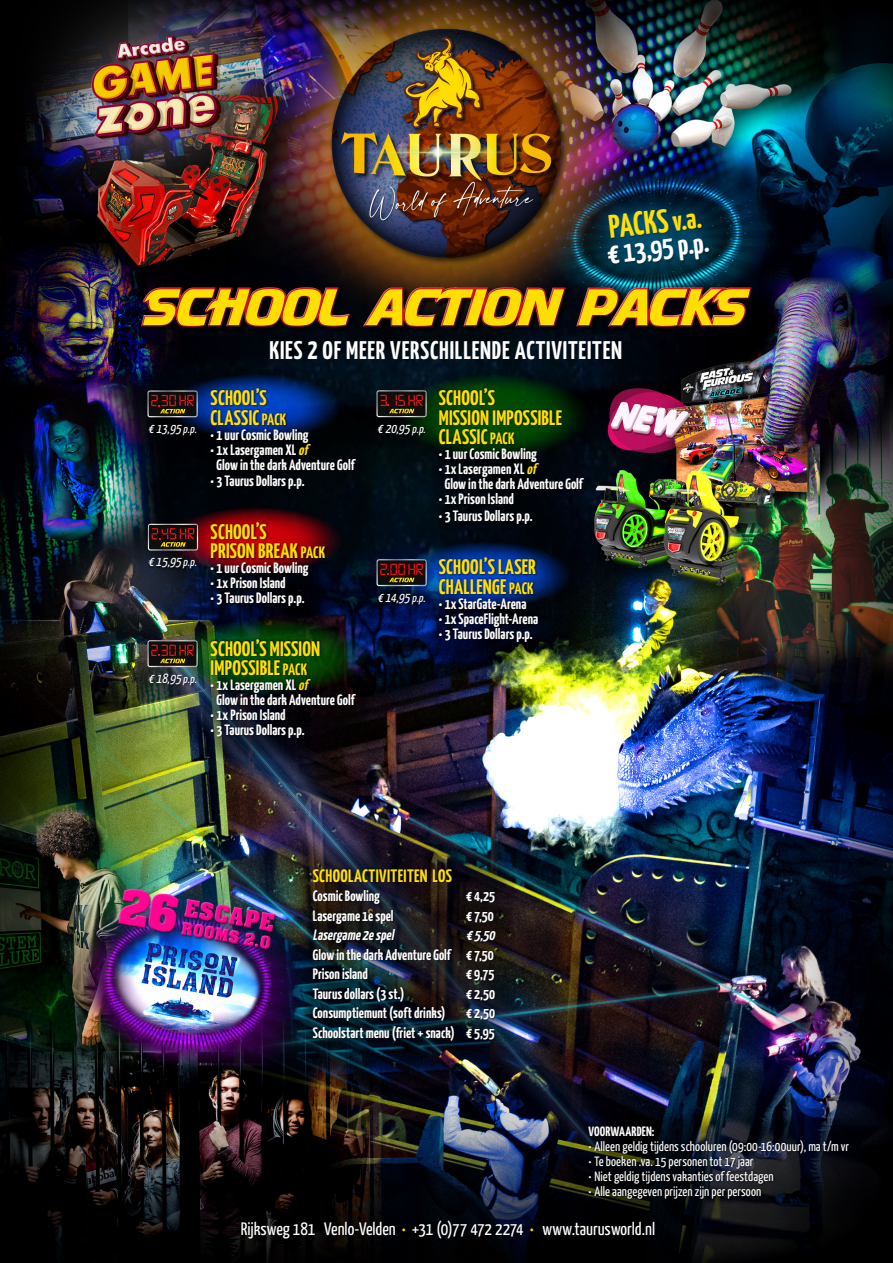
<style>
.page{position:relative;width:893px;height:1263px;background:#fff}
.page>*{position:absolute;margin:0;border:0;box-sizing:border-box;transform-origin:0 0}
.t1{font:700 32.7px "Yanone Kaffeesatz";color:#ffdf07}
.t2{font:700 29.25px "Yanone Kaffeesatz";color:#fff}
.t3{font:700 25.5px "Yanone Kaffeesatz";letter-spacing:.03em;color:#fff}
.t4{font:700 21px/19.5px "Yanone Kaffeesatz";letter-spacing:.01em;color:#ffdf07}
.t5{font:18px "Yanone Kaffeesatz";color:#fff}
.t6{font:700 18px "Yanone Kaffeesatz";letter-spacing:.02em;color:#ffdf07}
.t7{font:700 15px/19.5px "Yanone Kaffeesatz";color:#fff}
.t8{font:italic 700 15px "Yanone Kaffeesatz";color:#fff}
.t9{font:13.5px "Yanone Kaffeesatz";letter-spacing:.005em;color:#fff}
.t10{font:italic 13.5px "Yanone Kaffeesatz";color:#fff}
.t11{font:700 13.5px "Yanone Kaffeesatz";letter-spacing:.01em;color:#fff}
.s1{font-size:29.25px}
.s2{font-size:12px}
.s3{font-size:29.55px}
.s4{font-size:16.5px}
.s5{font-style:italic;color:#ffdf07}
.s6{color:#ffdf07}
</style>
<div class="page">
<img style="left:0;top:0;width:893px;height:1263px">
<svg style="left:200px;top:369px;width:176px;height:389px"></svg>
<svg style="left:590px;top:1113px;width:291px;height:111px;fill:#01050a"></svg>
<svg style="left:431px;top:369px;width:159px;height:290px;fill:#000910"></svg>
<img style="left:303px;top:845px;width:212px;height:212px">
<div style="left:240px;top:1219px;width:417px;height:21px;background:#000"></div>
<svg style="left:162px;top:504px;width:187px;height:73px"></svg>
<svg style="left:392px;top:539px;width:187px;height:73px"></svg>
<img style="left:162px;top:616px;width:212px;height:82px;border-radius:50%">
<svg style="left:392px;top:371px;width:204px;height:89px"></svg>
<svg style="left:162px;top:371px;width:187px;height:72px"></svg>
<div style="left:210px;top:388px;width:149px;height:103px;background:#000;opacity:.75"></div>
<div style="left:438px;top:388px;width:149px;height:138px;background:#000;opacity:.75"></div>
<div style="left:210px;top:521px;width:118px;height:87px;background:#000;opacity:.75"></div>
<div style="left:438px;top:556px;width:102px;height:87px;background:#000;opacity:.75"></div>
<div style="left:210px;top:638px;width:149px;height:102px;background:#000;opacity:.75"></div>
<div style="left:312px;top:867px;width:144px;height:176px;background:#000;opacity:.75"></div>
<div style="left:587px;top:1125px;width:265px;height:76px;background:#000;opacity:.75"></div>
<div style="left:465px;top:891px;width:33px;height:151px;background:#000;opacity:.75"></div>
<div style="left:142px;top:288px;width:615px;height:45px;background:#00040a"></div>
<img style="left:141px;top:183px;width:613px;height:102px">
<div style="left:141px;top:285px;width:613px;height:43px;background:#fff;opacity:.75"></div>
<div style="left:141px;top:287px;width:613px;height:42px;background:#000;opacity:.75"></div>
<svg style="left:147px;top:390px;width:51px;height:27px"></svg>
<svg style="left:376px;top:390px;width:51px;height:27px"></svg>
<svg style="left:148px;top:524px;width:50px;height:27px"></svg>
<svg style="left:376px;top:559px;width:51px;height:27px"></svg>
<svg style="left:147px;top:640px;width:51px;height:27px"></svg>
<div style="left:148px;top:424px;width:51px;height:13px;background:#000"></div>
<div style="left:148px;top:558px;width:50px;height:13px;background:#000;opacity:.75"></div>
<div style="left:148px;top:672px;width:50px;height:16px;background:#000;opacity:.75"></div>
<div style="left:377px;top:424px;width:51px;height:13px;background:#000;opacity:.75"></div>
<div style="left:377px;top:593px;width:51px;height:13px;background:#000;opacity:.75"></div>
<h1 class="t1" style="left:606px;top:207px;width:94px;rotate:-7deg">PACKS<span class="s1">v.a.</span></h1>
<h2 class="t2" style="left:605px;top:236px;width:103px;rotate:-7deg">€ 13,95 p.p.</h2>
<p class="t10" style="left:148px;top:420px;width:52px">€ 13,95 <span class="s2">p.p.</span></p>
<p class="t10" style="left:148px;top:553px;width:52px">€ 15,95 <span class="s2">p.p.</span></p>
<p class="t10" style="left:148px;top:670px;width:52px">€ 18,95 <span class="s2">p.p.</span></p>
<h3 class="t3" style="left:269px;top:334px;width:354px">KIES <span class="s3">2</span> OF MEER VERSCHILLENDE ACTIVITEITEN</h3>
<h3 class="t4" style="left:211px;top:388px;width:77px">SCHOOL’S<br>CLASSIC <span class="s4">PACK</span></h3>
<p class="t7" style="left:211px;top:425px;width:99px">• 1 uur Cosmic Bowling</p>
<p class="t7" style="left:216px;top:442px;width:140px;line-height:15px;text-indent:-6px">• 1x Lasergamen XL <span class="s5">of<br></span>Glow in the dark Adventure Golf</p>
<p class="t7" style="left:211px;top:471px;width:95px">• 3 Taurus Dollars p.p.</p>
<h3 class="t4" style="left:211px;top:521px;width:116px">SCHOOL’S<br>PRISON BREAK <span class="s4">PACK</span></h3>
<p class="t7" style="left:211px;top:558px;width:99px">• 1 uur Cosmic Bowling</p>
<p class="t7" style="left:211px;top:573px;width:77px">• 1x Prison Island</p>
<p class="t7" style="left:211px;top:588px;width:95px">• 3 Taurus Dollars p.p.</p>
<h3 class="t4" style="left:211px;top:638px;width:111px">SCHOOL’S MISSION<br>IMPOSSIBLE <span class="s4">PACK</span></h3>
<p class="t7" style="left:216px;top:677px;width:140px;line-height:15px;text-indent:-6px">• 1x Lasergamen XL <span class="s5">of<br></span>Glow in the dark Adventure Golf</p>
<p class="t7" style="left:211px;top:705px;width:77px">• 1x Prison Island</p>
<p class="t7" style="left:211px;top:720px;width:95px">• 3 Taurus Dollars p.p.</p>
<p class="t10" style="left:377px;top:420px;width:52px">€ 20,95 <span class="s2">p.p.</span></p>
<p class="t10" style="left:377px;top:589px;width:52px">€ 14,95 <span class="s2">p.p.</span></p>
<h3 class="t4" style="left:439px;top:388px;width:125px">SCHOOL’S<br>MISSION IMPOSSIBLE<br>CLASSIC <span class="s4">PACK</span></h3>
<p class="t7" style="left:439px;top:444px;width:99px">• 1 uur Cosmic Bowling</p>
<p class="t7" style="left:445px;top:461px;width:140px;line-height:15px;text-indent:-6px">• 1x Lasergamen XL <span class="s5">of<br></span>Glow in the dark Adventure Golf</p>
<p class="t7" style="left:439px;top:489px;width:77px">• 1x Prison Island</p>
<p class="t7" style="left:439px;top:506px;width:95px">• 3 Taurus Dollars p.p.</p>
<h3 class="t4" style="left:439px;top:557px;width:99px">SCHOOL’S LASER<br>CHALLENGE <span class="s4">PACK</span></h3>
<p class="t7" style="left:439px;top:593px;width:89px">• 1x StarGate-Arena</p>
<p class="t7" style="left:439px;top:608px;width:101px">• 1x SpaceFlight-Arena</p>
<p class="t7" style="left:439px;top:623px;width:95px">• 3 Taurus Dollars p.p.</p>
<p class="t6" style="left:313px;top:864px;width:141px">SCHOOLACTIVITEITEN LOS</p>
<p class="t7" style="left:313px;top:886px;width:82px">Cosmic Bowling<br>Lasergame 1e spel</p>
<p class="t8" style="left:313px;top:926px;width:86px">Lasergame2espel</p>
<p class="t7" style="left:313px;top:944px;width:144px">Glow in the dark Adventure Golf<br>Prison island<br>Taurus dollars (3 st.)<br>Consumptiemunt (soft drinks)<br>Schoolstart menu (friet + snack)</p>
<p class="t7" style="left:466px;top:886px;width:30px">€ 4,25 € 7,50</p>
<p class="t8" style="left:466px;top:926px;width:33px">€ 5,50</p>
<p class="t7" style="left:466px;top:944px;width:30px;text-align:justify">€ 7,50 € 9,75 € 2,50 € 2,50 € 5,95</p>
<p class="t11" style="left:589px;top:1123px;width:67px">VOORWAARDEN:</p>
<p class="t9" style="left:589px;top:1138px;width:262px">• Alleen geldig tijdens schooluren (09:00-16:00uur), ma t/m vr</p>
<p class="t9" style="left:589px;top:1153px;width:166px">• Te boeken .va. 15 personen tot 17 jaar</p>
<p class="t9" style="left:589px;top:1168px;width:186px">• Niet geldig tijdens vakanties of feestdagen</p>
<p class="t9" style="left:589px;top:1183px;width:174px">• Alle aangegeven prijzen zijn per persoon</p>
<p class="t5" style="left:241px;top:1217px;width:416px">Rijksweg 181 Venlo-Velden <span class="s6">•</span> +31 (0)77 472 2274 <span class="s6">•</span> www.taurusworld.nl</p>
</div>
